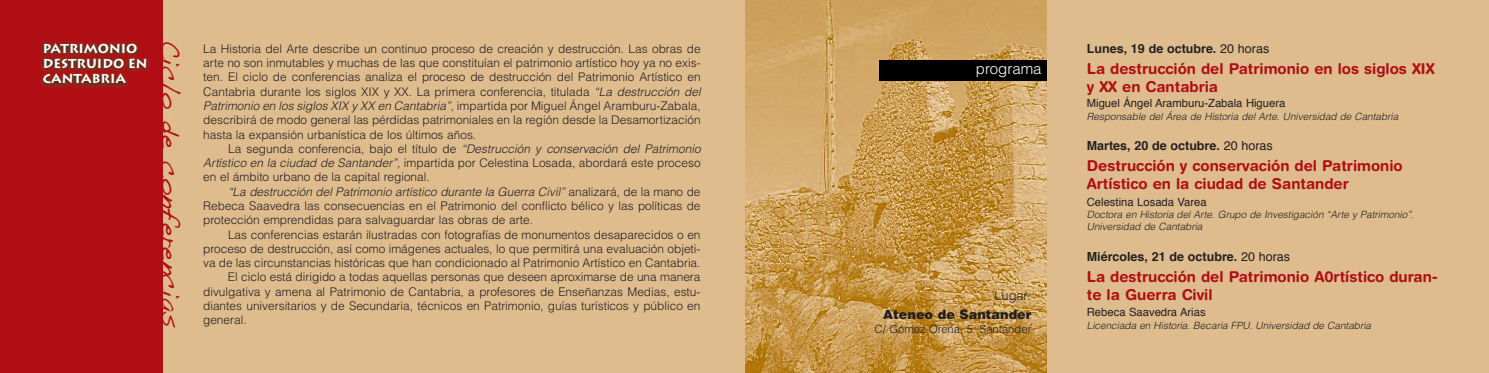
<style>
.page{position:relative;width:1489px;height:373px;background:#fff}
.page>*{position:absolute;margin:0;border:0;box-sizing:border-box;transform-origin:0 0}
.t1{font:26.75px "Handwriting Dakota";color:#b00d15}
.t2{font:700 15px/18px "Helvetica Rounded";color:#b00d15}
.t3{font:300 15px "Helvetica";color:#fff}
.t4{font:700 12.88px/15.4px "Lithos";color:#fff}
.t5{font:900 12.75px "Helvetica";color:#231f20}
.t6{font:300 12.75px "Helvetica";color:#231f20}
.t7{font:700 12.5px "Helvetica";color:#231f20}
.t8{font:300 11.88px/14.2px "Helvetica";color:#231f20;text-align:justify}
.t9{font:11.25px "Helvetica";color:#231f20}
.t10{font:300 11.25px "Helvetica";color:#231f20}
.t11{font:italic 300 10px/12px "Helvetica";color:#231f20}
.s1{font-style:italic}
.s2{font-weight:400}
</style>
<div class="page">
<div style="left:0;top:0;width:1488px;height:372px;background:#debc8e"></div>
<img style="left:745px;top:0;width:301px;height:372px">
<div style="left:879px;top:60px;width:167px;height:21px;background:#000001"></div>
<div style="left:0;top:0;width:162px;height:372px;background:#b00d15"></div>
<img style="left:41px;top:35px;width:122px;height:86px">
<p class="t4" style="left:43px;top:40px;width:106px">PATRIMONIO<br>DESTRUIDO EN<br>CANTABRIA</p>
<h1 class="t1" style="left:191px;top:40px;width:288px;rotate:90deg">Ciclo de conferencias</h1>
<p class="t8" style="left:203px;top:42px;width:499px">La Historia del Arte describe un continuo proceso de creación y destrucción. Las obras de arte no son inmutables y muchas de las que constituían el patrimonio artístico hoy ya no exis&shy;ten. El ciclo de conferencias analiza el proceso de destrucción del Patrimonio Artístico en Cantabria durante los siglos XIX y XX. La primera conferencia, titulada <span class="s1">“La destrucción del Patrimonio en los siglos XIX y XX en Cantabria”</span>, impartida por Miguel Ángel Aramburu-Zabala, describirá de modo general las pérdidas patrimoniales en la región desde la Desamortización hasta la expansión urbanística de los últimos años.</p>
<p class="t8" style="left:203px;top:142px;width:499px;text-indent:25px">La segunda conferencia, bajo el título de <span class="s1">“Destrucción y conservación del Patrimonio Artístico en la ciudad de Santander”</span>, impartida por Celestina Losada, abordará este proceso en el ámbito urbano de la capital regional.</p>
<p class="t8" style="left:203px;top:185px;width:499px;text-indent:25px"><span class="s1">“La destrucción del Patrimonio artístico durante la Guerra Civil”</span> analizará, de la mano de Rebeca Saavedra las consecuencias en el Patrimonio del conflicto bélico y las políticas de protección emprendidas para salvaguardar las obras de arte.</p>
<p class="t8" style="left:228px;top:228px;width:474px">Las conferencias estarán ilustradas con fotografías de monumentos desaparecidos o en</p>
<p class="t8" style="left:203px;top:242px;width:499px">proceso de destrucción, así como imágenes actuales, lo que permitirá una evaluación objeti-</p>
<p class="t8" style="left:203px;top:256px;width:499px">va de las circunstancias históricas que han condicionado al Patrimonio Artístico en Cantabria.</p>
<p class="t8" style="left:228px;top:270px;width:474px">El ciclo está dirigido a todas aquellas personas que deseen aproximarse de una manera</p>
<p class="t8" style="left:203px;top:285px;width:499px">divulgativa y amena al Patrimonio de Cantabria, a profesores de Enseñanzas Medias, estu-</p>
<p class="t8" style="left:203px;top:299px;width:499px">diantes universitarios y de Secundaria, técnicos en Patrimonio, guías turísticos y público en</p>
<p class="t8" style="left:203px;top:313px;width:45px">general.</p>
<p class="t3" style="left:975px;top:63px;width:67px">programa</p>
<p class="t6" style="left:994px;top:290px;width:38px">Lugar:</p>
<p class="t5" style="left:883px;top:309px;width:150px">Ateneo de Santander</p>
<p class="t10" style="left:874px;top:325px;width:158px">C/ Gómez Oreña, 5. Santander</p>
<p class="t7" style="left:1086px;top:44px;width:184px">Lunes, 19 de octubre. <span class="s2">20 horas</span></p>
<p class="t2" style="left:1086px;top:61px;width:349px">La destrucción del Patrimonio en los siglos XIX y XX en Cantabria</p>
<p class="t9" style="left:1086px;top:98px;width:200px">Miguel Ángel Aramburu-Zabala Higuera</p>
<p class="t11" style="left:1086px;top:111px;width:313px">Responsable del Área de Historia del Arte. Universidad de Cantabria</p>
<p class="t7" style="left:1086px;top:140px;width:187px">Martes, 20 de octubre. <span class="s2">20 horas</span></p>
<p class="t2" style="left:1086px;top:158px;width:317px">Destrucción y conservación del Patrimonio<br>Artístico en la ciudad de Santander</p>
<p class="t9" style="left:1086px;top:196px;width:121px">Celestina Losada Varea</p>
<p class="t11" style="left:1086px;top:209px;width:329px">Doctora en Historia del Arte. Grupo de Investigación “Arte y Patrimonio”.<br>Universidad de Cantabria</p>
<p class="t7" style="left:1086px;top:250px;width:205px">Miércoles, 21 de octubre. <span class="s2">20 horas</span></p>
<p class="t2" style="left:1086px;top:268px;width:353px">La destrucción del Patrimonio A0rtístico duran&shy;te la Guerra Civil</p>
<p class="t9" style="left:1086px;top:307px;width:120px">Rebeca Saavedra Arias</p>
<p class="t11" style="left:1086px;top:319px;width:286px">Licenciada en Historia. Becaria FPU. Universidad de Cantabria</p>
</div>
